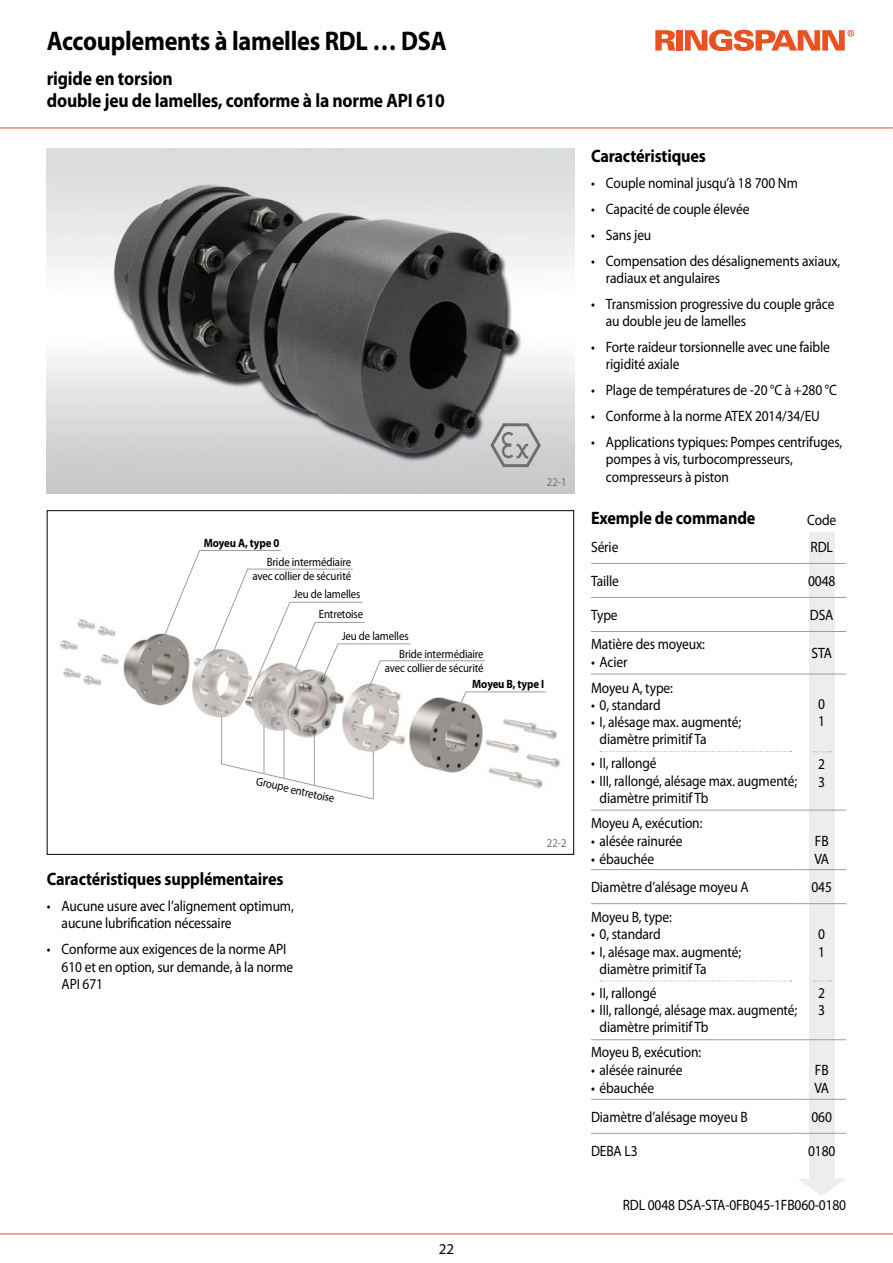
<style>
.page{position:relative;width:893px;height:1263px;background:#fff}
.page>*{position:absolute;margin:0;border:0;box-sizing:border-box;transform-origin:0 0}
.t1{font:700 27px "Myriad Pro";letter-spacing:-.01em;color:#000;scale:.9 1}
.t2{font:700 19.5px/22.2px "Myriad Pro";letter-spacing:-.01em;color:#000;scale:.9 1}
.t3{font:700 18px "Myriad Pro";letter-spacing:-.01em;color:#000;scale:.9 1}
.t4{font:15px/17.2px "Myriad Pro";letter-spacing:-.01em;color:#000;scale:.9 1}
.t5{font:15px "Myriad Pro";letter-spacing:-.01em;color:#000}
.t6{font:12px/13.5px "Myriad Pro";letter-spacing:-.01em;color:#000;text-align:right;scale:.9 1}
.t7{font:700 12px "Myriad Pro";letter-spacing:-.01em;color:#000;scale:.9 1}
.t8{font:12px "Myriad Pro";color:#706f6f;scale:.9 1}
</style>
<div class="page">
<img style="left:60px;top:619px;width:501px;height:170px">
<img style="left:47px;top:149px;width:527px;height:344px">
<svg style="left:655px;top:30px;width:20px;height:21px"></svg>
<div style="left:676px;top:30px;width:7px;height:21px;background:#e95123"></div>
<svg style="left:685px;top:30px;width:169px;height:21px"></svg>
<hr style="left:0;top:128px;width:893px;height:1px;background:#e95123">
<hr style="left:0;top:1233px;width:893px;height:1px;background:#e95123">
<hr style="left:221px;top:716px;width:1px;height:48px;background:#9d9d9c">
<hr style="left:314px;top:734px;width:1px;height:51px;background:#9d9d9c">
<hr style="left:264px;top:726px;width:1px;height:47px;background:#9d9d9c">
<hr style="left:284px;top:729px;width:1px;height:49px;background:#9d9d9c">
<hr style="left:373px;top:751px;width:1px;height:48px;background:#9d9d9c">
<svg style="left:221px;top:763px;width:153px;height:37px"></svg>
<svg style="left:490px;top:423px;width:51px;height:44px;background:#b7b7b7"></svg>
<div style="left:809px;top:532px;width:25px;height:651px;background:#ededed"></div>
<svg style="left:799px;top:1179px;width:46px;height:17px"></svg>
<hr style="left:591px;top:563px;width:206px;height:1px;background:#9d9d9c">
<hr style="left:797px;top:563px;width:49px;height:1px;background:#9d9d9c">
<hr style="left:591px;top:597px;width:206px;height:1px;background:#9d9d9c">
<hr style="left:797px;top:597px;width:49px;height:1px;background:#9d9d9c">
<hr style="left:591px;top:631px;width:206px;height:1px;background:#9d9d9c">
<hr style="left:797px;top:631px;width:49px;height:1px;background:#9d9d9c">
<hr style="left:591px;top:674px;width:206px;height:1px;background:#9d9d9c">
<hr style="left:797px;top:674px;width:49px;height:1px;background:#9d9d9c">
<hr style="left:591px;top:810px;width:206px;height:1px;background:#9d9d9c">
<hr style="left:797px;top:810px;width:49px;height:1px;background:#9d9d9c">
<hr style="left:591px;top:869px;width:206px;height:1px;background:#9d9d9c">
<hr style="left:797px;top:869px;width:49px;height:1px;background:#9d9d9c">
<hr style="left:591px;top:903px;width:206px;height:1px;background:#9d9d9c">
<hr style="left:797px;top:903px;width:49px;height:1px;background:#9d9d9c">
<hr style="left:591px;top:1039px;width:206px;height:1px;background:#9d9d9c">
<hr style="left:797px;top:1039px;width:49px;height:1px;background:#9d9d9c">
<hr style="left:591px;top:1099px;width:206px;height:1px;background:#9d9d9c">
<hr style="left:797px;top:1099px;width:49px;height:1px;background:#9d9d9c">
<hr style="left:591px;top:1133px;width:206px;height:1px;background:#9d9d9c">
<hr style="left:797px;top:1133px;width:49px;height:1px;background:#9d9d9c">
<svg style="left:600px;top:751px;width:192px;height:1px"></svg>
<svg style="left:814px;top:751px;width:17px;height:1px"></svg>
<svg style="left:600px;top:981px;width:192px;height:1px"></svg>
<svg style="left:814px;top:981px;width:17px;height:1px"></svg>
<svg style="left:162px;top:550px;width:384px;height:158px"></svg>
<h1 class="t1" style="left:47px;top:23px;width:446px">Accouplements à lamelles RDL … DSA</h1>
<h2 class="t2" style="left:47px;top:67px;width:444px">rigide en torsion<br>double jeu de lamelles, conforme à la norme API 610</h2>
<p class="t7" style="left:204px;top:535px;width:85px">Moyeu A, type 0</p>
<p class="t6" style="left:252px;top:555px;width:111px">Bride intermédiaire avec collier de sécurité</p>
<p class="t6" style="left:294px;top:584px;width:79px;line-height:20.2px">Jeu de lamelles<br>Entretoise</p>
<p class="t6" style="left:342px;top:629px;width:76px">Jeu de lamelles</p>
<p class="t6" style="left:385px;top:647px;width:111px">Bride intermédiaire avec collier de sécurité</p>
<p class="t8" style="left:547px;top:474px;width:23px">22-1</p>
<p class="t6" style="left:258px;top:774px;width:90px;rotate:13deg">Groupe entretoise</p>
<p class="t3" style="left:47px;top:867px;width:265px">Caractéristiques supplémentaires</p>
<p class="t4" style="left:62px;top:897px;width:260px;text-indent:-15px">• Aucune usure avec l’alignement optimum, aucune lubrification nécessaire</p>
<p class="t4" style="left:62px;top:940px;width:259px;text-indent:-15px">• Conforme aux exigences de la norme API<br>610 et en option, sur demande, à la norme<br>API 671</p>
<p class="t7" style="left:472px;top:676px;width:81px">Moyeu B, type I</p>
<p class="t8" style="left:547px;top:836px;width:23px">22-2</p>
<p class="t5" style="left:439px;top:1240px;width:17px">22</p>
<p class="t3" style="left:591px;top:145px;width:129px">Caractéristiques</p>
<p class="t4" style="left:591px;top:174px;width:231px">• Couple nominal jusqu’à 18 700 Nm</p>
<p class="t4" style="left:591px;top:200px;width:178px">• Capacité de couple élevée</p>
<p class="t4" style="left:591px;top:226px;width:69px">• Sans jeu</p>
<p class="t4" style="left:606px;top:252px;width:262px;text-indent:-15px">• Compensation des désalignements axiaux, radiaux et angulaires</p>
<p class="t4" style="left:606px;top:295px;width:255px;text-indent:-15px">• Transmission progressive du couple grâce au double jeu de lamelles</p>
<p class="t4" style="left:606px;top:338px;width:250px;text-indent:-15px">• Forte raideur torsionnelle avec une faible rigidité axiale</p>
<p class="t4" style="left:591px;top:381px;width:275px">• Plage de températures de -20 °C à +280 °C</p>
<p class="t4" style="left:591px;top:407px;width:256px">• Conforme à la norme ATEX 2014/34/EU</p>
<p class="t4" style="left:606px;top:433px;width:264px;text-indent:-15px">• Applications typiques: Pompes centrifuges, pompes à vis, turbocompresseurs, compresseurs à piston</p>
<p class="t3" style="left:591px;top:506px;width:184px">Exemple de commande</p>
<p class="t4" style="left:807px;top:512px;width:34px">Code</p>
<p class="t4" style="left:591px;top:538px;width:32px">Série</p>
<p class="t4" style="left:811px;top:538px;width:26px">RDL</p>
<p class="t4" style="left:591px;top:572px;width:33px">Taille</p>
<p class="t4" style="left:808px;top:572px;width:32px">0048</p>
<p class="t4" style="left:591px;top:606px;width:31px">Type</p>
<p class="t4" style="left:810px;top:606px;width:28px">DSA</p>
<p class="t4" style="left:591px;top:635px;width:128px">Matière des moyeux:</p>
<p class="t4" style="left:591px;top:653px;width:42px">• Acier</p>
<p class="t4" style="left:812px;top:644px;width:24px">STA</p>
<p class="t4" style="left:591px;top:679px;width:92px">Moyeu A, type:</p>
<p class="t4" style="left:591px;top:696px;width:79px">• 0, standard</p>
<p class="t4" style="left:600px;top:713px;width:159px;text-indent:-9px">• I, alésage max. augmenté; diamètre primitif Ta</p>
<p class="t4" style="left:591px;top:754px;width:74px">• II, rallongé</p>
<p class="t4" style="left:600px;top:772px;width:221px;text-indent:-9px">• III, rallongé, alésage max. augmenté; diamètre primitif Tb</p>
<p class="t4" style="left:591px;top:814px;width:125px">Moyeu A, exécution:</p>
<p class="t4" style="left:591px;top:832px;width:103px">• alésée rainurée</p>
<p class="t4" style="left:591px;top:850px;width:72px">• ébauchée</p>
<p class="t4" style="left:818px;top:695px;width:9px">0<br>1</p>
<p class="t4" style="left:818px;top:755px;width:9px">2<br>3</p>
<p class="t4" style="left:814px;top:831px;width:18px;line-height:18px">FB<br>VA</p>
<p class="t4" style="left:591px;top:878px;width:177px">Diamètre d’alésage moyeu A</p>
<p class="t4" style="left:811px;top:878px;width:24px">045</p>
<p class="t4" style="left:591px;top:908px;width:91px">Moyeu B, type:</p>
<p class="t4" style="left:591px;top:925px;width:79px">• 0, standard</p>
<p class="t4" style="left:600px;top:943px;width:159px;text-indent:-9px">• I, alésage max. augmenté; diamètre primitif Ta</p>
<p class="t4" style="left:591px;top:984px;width:74px">• II, rallongé</p>
<p class="t4" style="left:600px;top:1001px;width:221px;text-indent:-9px">• III, rallongé, alésage max. augmenté; diamètre primitif Tb</p>
<p class="t4" style="left:818px;top:925px;width:9px">0<br>1</p>
<p class="t4" style="left:818px;top:984px;width:9px">2<br>3</p>
<p class="t4" style="left:591px;top:1043px;width:124px">Moyeu B, exécution:</p>
<p class="t4" style="left:591px;top:1061px;width:103px">• alésée rainurée</p>
<p class="t4" style="left:591px;top:1079px;width:72px">• ébauchée</p>
<p class="t4" style="left:814px;top:1061px;width:18px;line-height:18px">FB<br>VA</p>
<p class="t4" style="left:591px;top:1108px;width:175px">Diamètre d’alésage moyeu B</p>
<p class="t4" style="left:811px;top:1108px;width:24px">060</p>
<p class="t4" style="left:591px;top:1142px;width:53px">DEBA L3</p>
<p class="t4" style="left:808px;top:1142px;width:32px">0180</p>
<p class="t4" style="left:623px;top:1196px;width:250px">RDL 0048 DSA-STA-0FB045-1FB060-0180</p>
</div>
